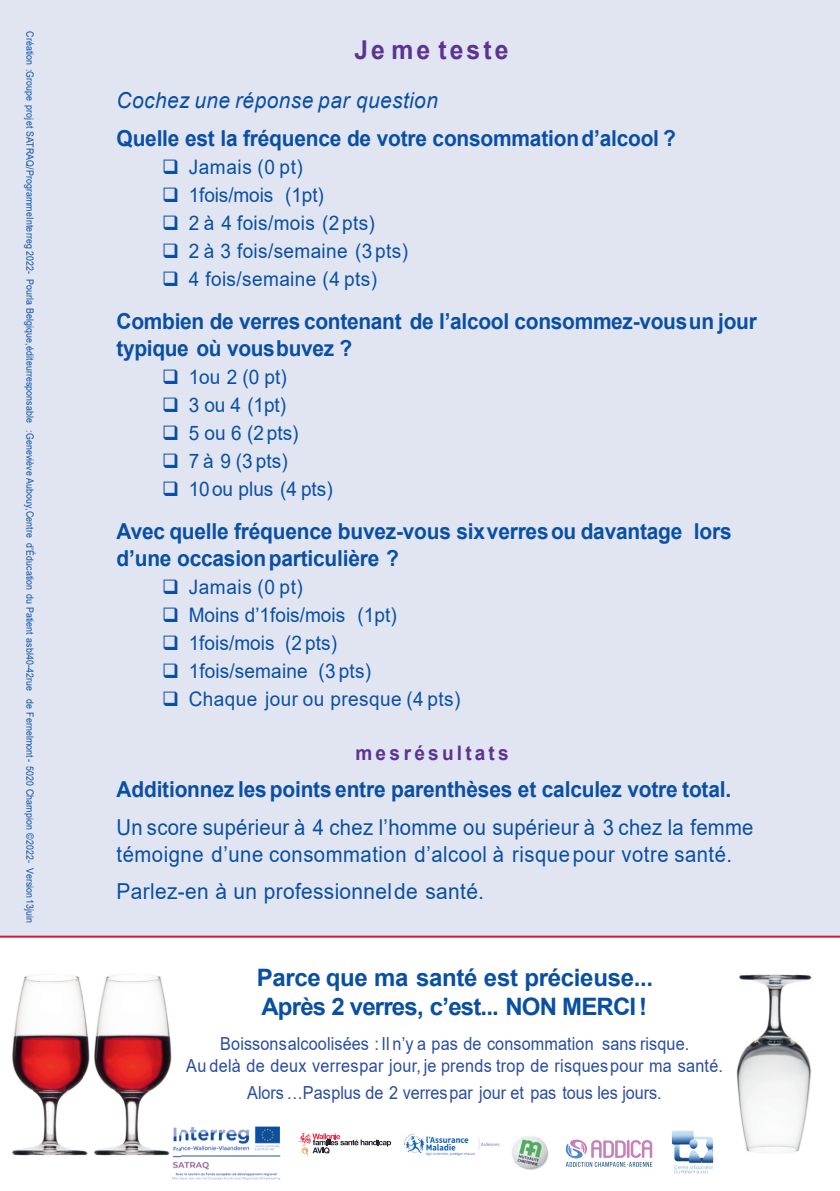
<style>
.page{position:relative;width:840px;height:1191px;background:#fff}
.page>*{position:absolute;margin:0;border:0;box-sizing:border-box;transform-origin:0 0}
.t1{font:700 26px "Arial";letter-spacing:.125em;color:#5c3293;scale:.95 1}
.t2{font:700 24px/28.8px "Arial";letter-spacing:-.01em;color:#094fa3}
.t3{font:700 22px/26.4px "Arial";letter-spacing:-.01em;color:#094fa3;scale:.95 1}
.t4{font:22px/26.4px "Arial";letter-spacing:.015em;color:#094fa3;scale:.92 1}
.t5{font:22px "Arial";letter-spacing:.015em;color:#094fa3;scale:.95 1}
.t6{font:italic 22px "Arial";letter-spacing:.02em;color:#094fa3;scale:.95 1}
.t7{font:20px/28px "Arial";letter-spacing:.01em;color:#094fa3;scale:.95 1}
.t8{font:700 20px "Arial";letter-spacing:.17em;color:#5c3293;scale:.95 1}
.t9{font:18px/22px "Arial";letter-spacing:.005em;color:#2a4da0;text-align:center;scale:.9 1}
.t10{font:10px "Arial";letter-spacing:.015em;color:#094fa3;scale:.88 1}
</style>
<div class="page">
<div style="left:0;top:0;width:839px;height:938px;background:#e1e5f2"></div>
<img style="left:172px;top:1127px;width:108px;height:53px">
<svg style="left:298px;top:1133px;width:93px;height:23px"></svg>
<img style="left:403px;top:1134px;width:96px;height:22px">
<img style="left:512px;top:1136px;width:36px;height:34px">
<svg style="left:565px;top:1139px;width:87px;height:28px"></svg>
<img style="left:671px;top:1130px;width:42px;height:44px">
<img style="left:12px;top:975px;width:71px;height:181px">
<img style="left:83px;top:975px;width:97px;height:182px">
<img style="left:713px;top:974px;width:99px;height:188px">
<svg style="left:164px;top:159px;width:13px;height:15px"></svg>
<svg style="left:164px;top:187px;width:13px;height:15px"></svg>
<svg style="left:164px;top:215px;width:13px;height:15px"></svg>
<svg style="left:164px;top:243px;width:13px;height:15px"></svg>
<svg style="left:164px;top:271px;width:13px;height:15px"></svg>
<svg style="left:164px;top:369px;width:13px;height:15px"></svg>
<svg style="left:164px;top:397px;width:13px;height:15px"></svg>
<svg style="left:164px;top:425px;width:13px;height:15px"></svg>
<svg style="left:164px;top:453px;width:13px;height:15px"></svg>
<svg style="left:164px;top:481px;width:13px;height:15px"></svg>
<svg style="left:164px;top:579px;width:13px;height:15px"></svg>
<svg style="left:164px;top:607px;width:13px;height:15px"></svg>
<svg style="left:164px;top:635px;width:13px;height:15px"></svg>
<svg style="left:164px;top:663px;width:13px;height:15px"></svg>
<svg style="left:164px;top:691px;width:13px;height:15px"></svg>
<p class="t10" style="left:34px;top:31px;width:1015px;rotate:90deg">Création :Groupe projet SATRAQ/Programme Interreg 2022- Pourla Belgique,éditeurresponsable :Geneviève Aubouy,Centre d’Éducation du Patient asbl40-42rue de Fernelmont - 5020 Champion ©2022- Version 13juin</p>
<p class="t1" style="left:354px;top:40px;width:164px">Je me teste</p>
<p class="t6" style="left:117px;top:92px;width:340px">Cochez une réponse par question</p>
<p class="t3" style="left:117px;top:127px;width:590px">Quelle est la fréquence de votre consommation d’alcool ?</p>
<p class="t7" style="left:189px;top:155px;width:232px">Jamais (0 pt)<br>1fois/mois (1pt)<br>2 à 4 fois/mois (2 pts)<br>2 à 3 fois/semaine (3 pts)<br>4 fois/semaine (4 pts)</p>
<p class="t3" style="left:117px;top:311px;width:675px">Combien de verres contenant de l’alcool consommez-vous un jour typique où vous buvez ?</p>
<p class="t7" style="left:189px;top:365px;width:153px">1ou 2 (0 pt)<br>3 ou 4 (1pt)<br>5 ou 6 (2 pts)<br>7 à 9 (3 pts)<br>10 ou plus (4 pts)</p>
<p class="t3" style="left:117px;top:520px;width:649px">Avec quelle fréquence buvez-vous six verres ou davantage lors d’une occasion particulière ?</p>
<p class="t7" style="left:189px;top:574px;width:287px">Jamais (0 pt)<br>Moins d’1fois/mois (1pt)<br>1fois/mois (2 pts)<br>1fois/semaine (3 pts)<br>Chaque jour ou presque (4 pts)</p>
<p class="t8" style="left:355px;top:745px;width:163px">mesrésultats</p>
<p class="t3" style="left:117px;top:778px;width:648px">Additionnez les points entre parenthèses et calculez votre total.</p>
<p class="t4" style="left:117px;top:816px;width:693px">Un score supérieur à 4 chez l’homme ou supérieur à 3 chez la femme témoigne d’une consommation d’alcool à risque pour votre santé.</p>
<p class="t5" style="left:117px;top:883px;width:388px">Parlez-en à un professionnel de santé.</p>
<p class="t2" style="left:257px;top:966px;width:398px">Parce que ma santé est précieuse...<br>Après 2 verres, c’est... NON MERCI !</p>
<p class="t9" style="left:186px;top:1034px;width:598px">Boissons alcoolisées : Il n’y a pas de consommation sans risque.<br>Au delà de deux verres par jour, je prends trop de risques pour ma santé.</p>
<p class="t9" style="left:247px;top:1083px;width:462px">Alors …Pas plus de 2 verres par jour et pas tous les jours.</p>
</div>
